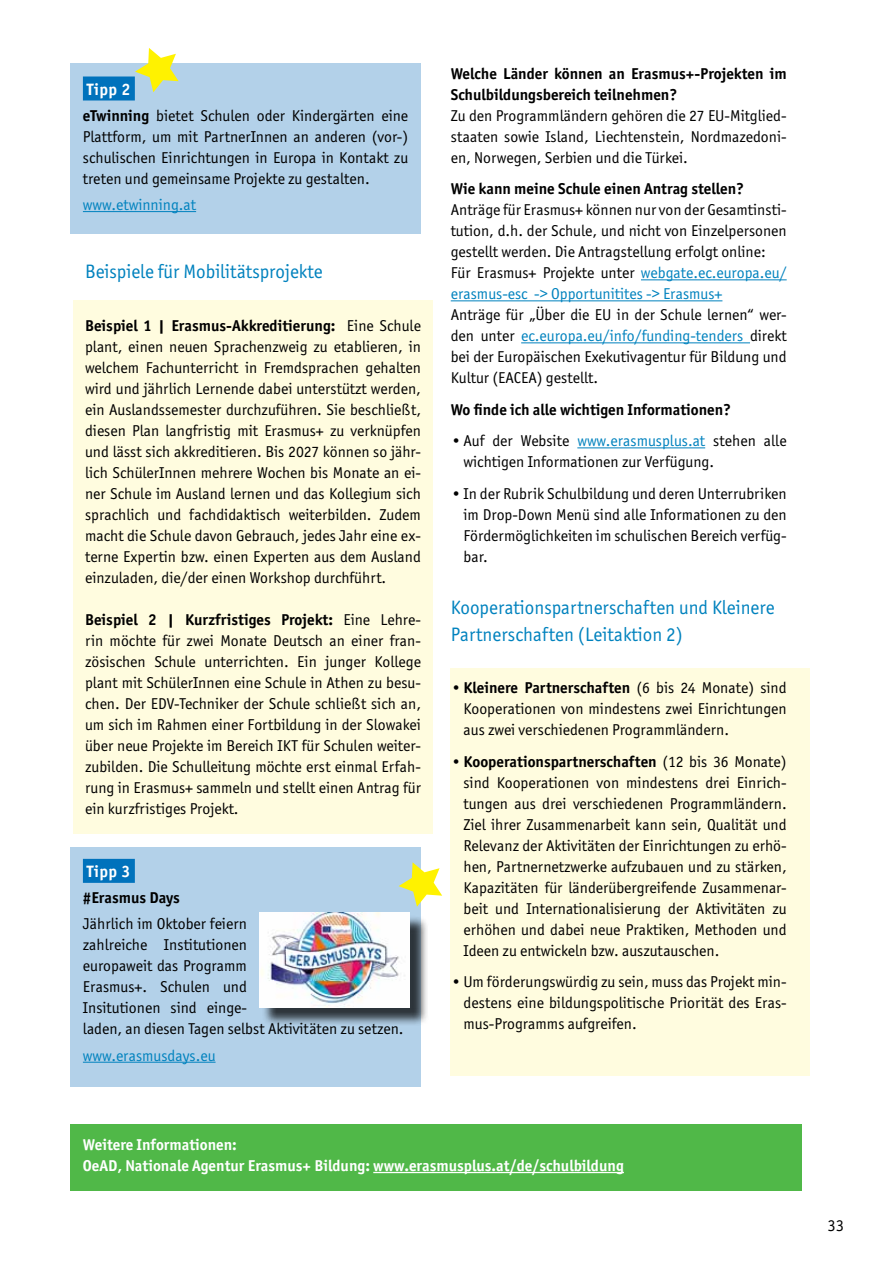
<style>
.page{position:relative;width:893px;height:1263px;background:#fff}
.page>*{position:absolute;margin:0;border:0;box-sizing:border-box;transform-origin:0 0}
.t1{font:19.5px/26.2px "Officina San ITC";color:#0082be}
.t2{font:700 16.5px "Officina San ITC";letter-spacing:.03em;color:#fff}
.t3{font:16.5px "Officina San ITC";color:#000}
.t4{font:15.75px/21px "Officina San ITC";color:#000;text-align:justify}
.t5{font:700 15.75px/21px "Officina San ITC";color:#000}
.t6{font:700 15.75px/21px "Officina San ITC";color:#fff}
.t7{font:15.75px "Officina San ITC";color:#0082be}
.s1{font-weight:700}
.s2{color:#0082be}
</style>
<div class="page">
<div style="left:70px;top:1124px;width:731px;height:67px;background:#50b848"></div>
<hr style="left:373px;top:1172px;width:251px;height:1px;background:#fff">
<div style="left:70px;top:64px;width:351px;height:170px;background:#b3d1e9"></div>
<div style="left:83px;top:77px;width:52px;height:24px;background:#0072bc"></div>
<hr style="left:83px;top:211px;width:113px;height:1px;background:#0082be">
<div style="left:451px;top:668px;width:359px;height:408px;background:#fffcdf"></div>
<svg style="left:135px;top:48px;width:44px;height:44px"></svg>
<div style="left:73px;top:300px;width:360px;height:533px;background:#fffcdf"></div>
<div style="left:70px;top:847px;width:351px;height:239px;background:#b3d1e9"></div>
<div style="left:83px;top:859px;width:52px;height:24px;background:#0072bc"></div>
<hr style="left:83px;top:1062px;width:133px;height:1px;background:#0082be">
<svg style="left:399px;top:862px;width:43px;height:45px"></svg>
<hr style="left:641px;top:279px;width:146px;height:1px;background:#0082be">
<hr style="left:451px;top:300px;width:271px;height:1px;background:#0082be">
<hr style="left:521px;top:342px;width:229px;height:1px;background:#0082be">
<hr style="left:577px;top:447px;width:128px;height:1px;background:#0082be">
<div style="left:262px;top:915px;width:167px;height:112px;background:#000;opacity:.75"></div>
<img style="left:259px;top:913px;width:151px;height:95px">
<p class="t2" style="left:87px;top:79px;width:45px">Tipp 2</p>
<p class="t4" style="left:83px;top:105px;width:327px"><span class="s1">eTwinning</span> bietet Schulen oder Kindergärten eine Plattform, um mit PartnerInnen an anderen (vor-) schulischen Einrichtungen in Europa in Kontakt zu treten und gemeinsame Projekte zu gestalten.</p>
<p class="t7" style="left:83px;top:196px;width:115px">www.etwinning.at</p>
<p class="t1" style="left:85px;top:258px;width:239px">Beispiele für Mobilitätsprojekte</p>
<p class="t4" style="left:85px;top:315px;width:337px"><span class="s1">Beispiel 1 | Erasmus-Akkreditierung:</span> Eine Schule plant, einen neuen Sprachenzweig zu etablieren, in welchem Fachunterricht in Fremdsprachen gehalten wird und jährlich Lernende dabei unterstützt werden, ein Auslandssemester durchzuführen. Sie beschließt, diesen Plan langfristig mit Erasmus+ zu verknüpfen und lässt sich akkreditieren. Bis 2027 können so jähr&shy;lich SchülerInnen mehrere Wochen bis Monate an ei&shy;ner Schule im Ausland lernen und das Kollegium sich sprachlich und fachdidaktisch weiterbilden. Zudem macht die Schule davon Gebrauch, jedes Jahr eine ex&shy;terne Expertin bzw. einen Experten aus dem Ausland einzuladen, die/der einen Workshop durchführt.</p>
<p class="t4" style="left:85px;top:609px;width:337px"><span class="s1">Beispiel 2 | Kurzfristiges Projekt:</span> Eine Lehre&shy;rin möchte für zwei Monate Deutsch an einer fran&shy;zösischen Schule unterrichten. Ein junger Kollege plant mit SchülerInnen eine Schule in Athen zu besu&shy;chen. Der EDV-Techniker der Schule schließt sich an, um sich im Rahmen einer Fortbildung in der Slowakei über neue Projekte im Bereich IKT für Schulen weiter&shy;zubilden. Die Schulleitung möchte erst einmal Erfah&shy;rung in Erasmus+ sammeln und stellt einen Antrag für ein kurzfristiges Projekt.</p>
<p class="t2" style="left:87px;top:861px;width:45px">Tipp 3</p>
<p class="t5" style="left:83px;top:887px;width:98px">#Erasmus Days</p>
<p class="t4" style="left:83px;top:913px;width:322px;text-align:left">Jährlich im Oktober feiern<br>zahlreiche Institutionen<br>europaweit das Programm<br>Erasmus+. Schulen und<br>Insitutionen sind einge-<br>laden, an diesen Tagen selbst Aktivitäten zu setzen.</p>
<p class="t7" style="left:83px;top:1046px;width:134px">www.erasmusdays.eu</p>
<p class="t5" style="left:451px;top:63px;width:337px">Welche Länder können an Erasmus+-Projekten im<br>Schulbildungsbereich teilnehmen?</p>
<p class="t4" style="left:451px;top:105px;width:337px">Zu den Programmländern gehören die 27 EU-Mitglied&shy;staaten sowie Island, Liechtenstein, Nordmazedoni&shy;en, Norwegen, Serbien und die Türkei.</p>
<p class="t5" style="left:451px;top:178px;width:295px">Wie kann meine Schule einen Antrag stellen?</p>
<p class="t4" style="left:451px;top:199px;width:337px;text-align:left">Anträge für Erasmus+ können nur von der Gesamtinsti&shy;tution, d.h. der Schule, und nicht von Einzelpersonen gestellt werden. Die Antragstellung erfolgt online:<br>Für Erasmus+ Projekte unter <span class="s2">webgate.ec.europa.eu/ erasmus-esc -&gt; Opportunitites -&gt; Erasmus+</span></p>
<p class="t4" style="left:451px;top:304px;width:337px">Anträge für „Über die EU in der Schule lernen“ wer&shy;den unter <span class="s2">ec.europa.eu/info/funding-tenders</span> direkt bei der Europäischen Exekutivagentur für Bildung und Kultur (EACEA) gestellt.</p>
<p class="t5" style="left:451px;top:399px;width:282px">Wo finde ich alle wichtigen Informationen?</p>
<p class="t4" style="left:463px;top:430px;width:325px;text-indent:-13px">• Auf der Website <span class="s2">www.erasmusplus.at</span> stehen alle wichtigen Informationen zur Verfügung.</p>
<p class="t4" style="left:463px;top:483px;width:325px;text-indent:-13px">• In der Rubrik Schulbildung und deren Unterrubriken im Drop-Down Menü sind alle Informationen zu den Fördermöglichkeiten im schulischen Bereich verfüg&shy;bar.</p>
<p class="t1" style="left:451px;top:594px;width:325px">Kooperationspartnerschaften und Kleinere<br>Partnerschaften (Leitaktion 2)</p>
<p class="t4" style="left:463px;top:677px;width:325px;text-indent:-13px"><span class="s1">• Kleinere Partnerschaften</span> (6 bis 24 Monate) sind Kooperationen von mindestens zwei Einrichtungen aus zwei verschiedenen Programmländern.</p>
<p class="t4" style="left:463px;top:751px;width:325px;text-indent:-13px"><span class="s1">• Kooperationspartnerschaften</span> (12 bis 36 Monate) sind Kooperationen von mindestens drei Einrich&shy;tungen aus drei verschiedenen Programmländern.<br>Ziel ihrer Zusammenarbeit kann sein, Qualität und Relevanz der Aktivitäten der Einrichtungen zu erhö&shy;hen, Partnernetzwerke aufzubauen und zu stärken, Kapazitäten für länderübergreifende Zusammenar&shy;beit und Internationalisierung der Aktivitäten zu erhöhen und dabei neue Praktiken, Methoden und Ideen zu entwickeln bzw. auszutauschen.</p>
<p class="t4" style="left:463px;top:971px;width:325px;text-indent:-13px">• Um förderungswürdig zu sein, muss das Projekt min&shy;destens eine bildungspolitische Priorität des Eras&shy;mus-Programms aufgreifen.</p>
<p class="t6" style="left:83px;top:1134px;width:542px">Weitere Informationen:<br>OeAD, Nationale Agentur Erasmus+ Bildung: www.erasmusplus.at/de/schulbildung</p>
<p class="t3" style="left:828px;top:1216px;width:18px">33</p>
</div>
